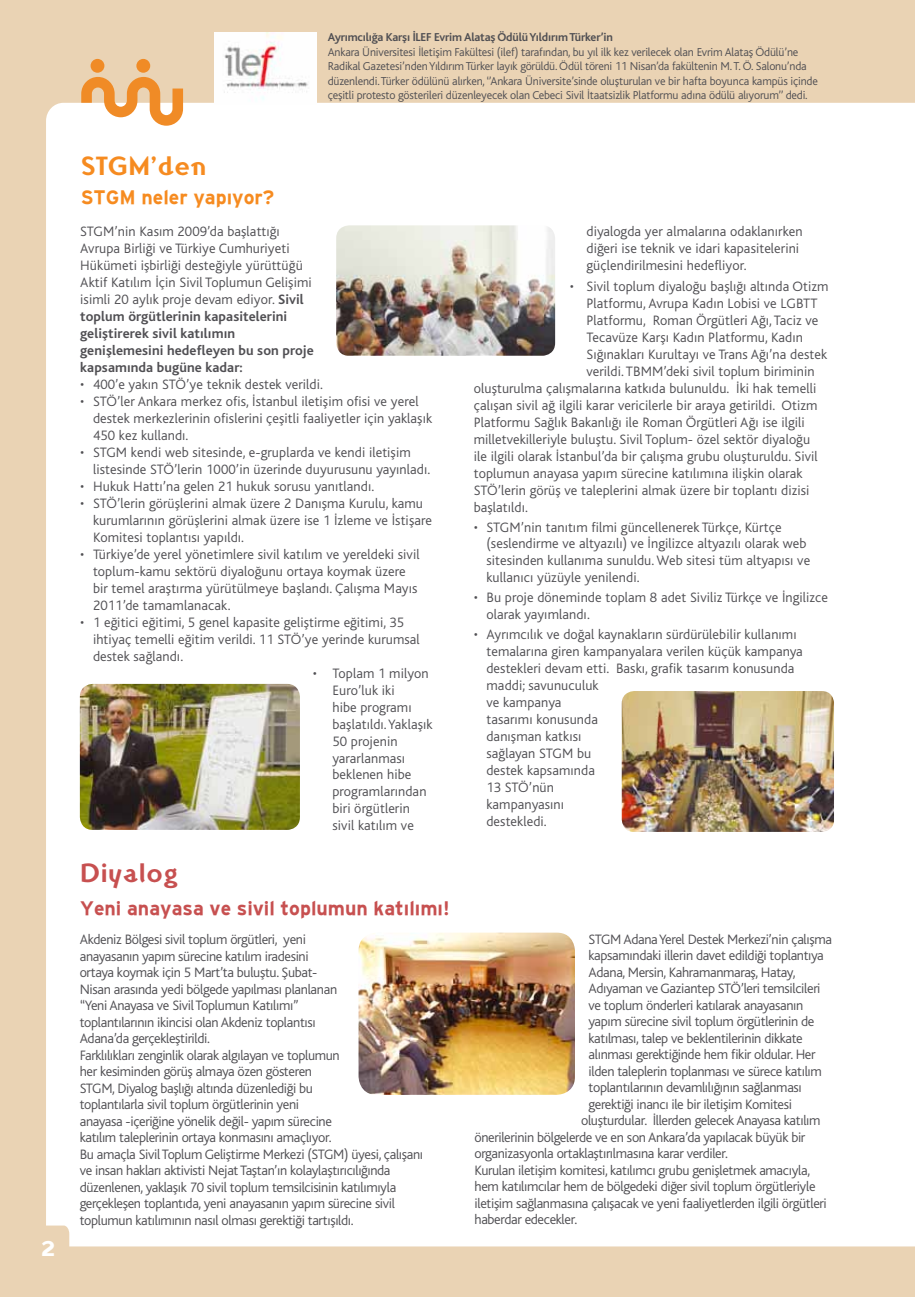
<style>
.page{position:relative;width:915px;height:1297px;background:#fff}
.page>*{position:absolute;margin:0;border:0;box-sizing:border-box;transform-origin:0 0}
.t1{font:700 31.5px "Ottomat";color:#fff}
.t2{font:700 27px "Ottomat";color:#f68b20}
.t3{font:700 27px "Ottomat";color:#c75050}
.t4{font:19.5px "Interstate T Bold";color:#c75050}
.t5{font:19.5px "Interstate T Bold";color:#f68b20}
.t6{font:300 14.25px/17px "Bliss Turkish";color:#504f53}
.t7{font:300 14.25px/16.5px "Bliss Turkish";letter-spacing:-.025em;color:#504f53}
.t8{font:300 12px/14.4px "Bliss Turkish";letter-spacing:-.015em;color:#504f53}
.t9{font:700 12px "Bliss Turkish";letter-spacing:-.015em;color:#504f53}
.s1{font-weight:700}
</style>
<div class="page">
<hr style="left:914px;top:0;width:1px;height:1297px;background:#ead3b4">
<div style="left:0;top:0;width:914px;height:1297px;background:#ead3b4"></div>
<div style="left:46px;top:103px;width:868px;height:1143px;background:#fff"></div>
<svg style="left:81px;top:77px;width:102px;height:49px"></svg>
<div style="left:90px;top:59px;width:14px;height:14px;background:#f08b26;border-radius:50%"></div>
<div style="left:136px;top:59px;width:14px;height:14px;background:#f08b26;border-radius:50%"></div>
<svg style="left:46px;top:1225px;width:23px;height:21px"></svg>
<img style="left:80px;top:684px;width:220px;height:146px">
<img style="left:621px;top:691px;width:212px;height:141px">
<img style="left:336px;top:225px;width:219px;height:131px">
<img style="left:358px;top:933px;width:216px;height:162px">
<img style="left:214px;top:33px;width:103px;height:72px">
<h1 class="t1" style="left:41px;top:1226px;width:17px">2</h1>
<h2 class="t2" style="left:81px;top:148px;width:127px">STGM’den</h2>
<h3 class="t5" style="left:81px;top:186px;width:195px">STGM neler yapıyor?</h3>
<p class="t9" style="left:327px;top:31px;width:286px">Ayrımcılığa Karşı İLEF Evrim Alataş Ödülü Yıldırım Türker’in</p>
<p class="t8" style="left:327px;top:45px;width:491px">Ankara Üniversitesi İletişim Fakültesi (ilef) tarafından, bu yıl ilk kez verilecek olan Evrim Alataş Ödülü’ne Radikal Gazetesi’nden Yıldırım Türker layık görüldü. Ödül töreni 11 Nisan’da fakültenin M. T. Ö. Salonu’nda düzenlendi. Türker ödülünü alırken, ‘’Ankara Üniversite’sinde oluşturulan ve bir hafta boyunca kampüs içinde çeşitli protesto gösterileri düzenleyecek olan Cebeci Sivil İtaatsizlik Platformu adına ödülü alıyorum’’ dedi.</p>
<p class="t6" style="left:80px;top:223px;width:235px">STGM’nin Kasım 2009’da başlattığı Avrupa Birliği ve Türkiye Cumhuriyeti Hükümeti işbirliği desteğiyle yürüttüğü Aktif Katılım İçin Sivil Toplumun Gelişimi isimli 20 aylık proje devam ediyor. <span class="s1">Sivil toplum örgütlerinin kapasitelerini geliştirerek sivil katılımın genişlemesini hedefleyen bu son proje kapsamında bugüne kadar:</span></p>
<p class="t6" style="left:80px;top:376px;width:244px">• 400’e yakın STÖ’ye teknik destek verildi.</p>
<p class="t6" style="left:93px;top:393px;width:340px;text-indent:-13px">• STÖ’ler Ankara merkez ofis, İstanbul iletişim ofisi ve yerel destek merkezlerinin ofislerini çeşitli faaliyetler için yaklaşık<br>450 kez kullandı.</p>
<p class="t6" style="left:93px;top:444px;width:338px;text-indent:-13px">• STGM kendi web sitesinde, e-gruplarda ve kendi iletişim listesinde STÖ’lerin 1000’in üzerinde duyurusunu yayınladı.</p>
<p class="t6" style="left:80px;top:478px;width:295px">• Hukuk Hattı’na gelen 21 hukuk sorusu yanıtlandı.</p>
<p class="t6" style="left:93px;top:495px;width:340px;text-indent:-13px">• STÖ’lerin görüşlerini almak üzere 2 Danışma Kurulu, kamu kurumlarının görüşlerini almak üzere ise 1 İzleme ve İstişare<br>Komitesi toplantısı yapıldı.</p>
<p class="t6" style="left:93px;top:546px;width:328px;text-indent:-13px">• Türkiye’de yerel yönetimlere sivil katılım ve yereldeki sivil toplum-kamu sektörü diyaloğunu ortaya koymak üzere bir temel araştırma yürütülmeye başlandı. Çalışma Mayıs 2011’de tamamlanacak.</p>
<p class="t6" style="left:93px;top:614px;width:328px;text-indent:-13px">• 1 eğitici eğitimi, 5 genel kapasite geliştirme eğitimi, 35 ihtiyaç temelli eğitim verildi. 11 STÖ’ye yerinde kurumsal destek sağlandı.</p>
<p class="t6" style="left:332px;top:665px;width:101px;text-indent:-19px">• Toplam 1 milyon<br>Euro’luk iki<br>hibe programı başlatıldı. Yaklaşık<br>50 projenin yararlanması beklenen hibe programlarından biri örgütlerin sivil katılım ve</p>
<h2 class="t3" style="left:80px;top:855px;width:100px">Diyalog</h2>
<h3 class="t4" style="left:80px;top:897px;width:371px">Yeni anayasa ve sivil toplumun katılımı!</h3>
<p class="t6" style="left:586px;top:223px;width:218px">diyalogda yer almalarına odaklanırken diğeri ise teknik ve idari kapasitelerini güçlendirilmesini hedefliyor.</p>
<p class="t6" style="left:569px;top:278px;width:260px">• Sivil toplum diyaloğu başlığı altında Otizm</p>
<p class="t6" style="left:586px;top:295px;width:232px">Platformu, Avrupa Kadın Lobisi ve LGBTT</p>
<p class="t6" style="left:586px;top:312px;width:233px">Platformu, Roman Örgütleri Ağı, Taciz ve</p>
<p class="t6" style="left:586px;top:329px;width:218px">Tecavüze Karşı Kadın Platformu, Kadın</p>
<p class="t6" style="left:586px;top:346px;width:242px">Sığınakları Kurultayı ve Trans Ağı’na destek</p>
<p class="t6" style="left:586px;top:363px;width:229px">verildi. TBMM’deki sivil toplum biriminin</p>
<p class="t6" style="left:473px;top:380px;width:344px">oluşturulma çalışmalarına katkıda bulunuldu. İki hak temelli</p>
<p class="t6" style="left:473px;top:397px;width:345px">çalışan sivil ağ ilgili karar vericilerle bir araya getirildi. Otizm</p>
<p class="t6" style="left:473px;top:414px;width:332px">Platformu Sağlık Bakanlığı ile Roman Örgütleri Ağı ise ilgili</p>
<p class="t6" style="left:473px;top:431px;width:338px">milletvekilleriyle buluştu. Sivil Toplum- özel sektör diyaloğu</p>
<p class="t6" style="left:473px;top:448px;width:345px">ile ilgili olarak İstanbul’da bir çalışma grubu oluşturuldu. Sivil</p>
<p class="t6" style="left:473px;top:465px;width:330px">toplumun anayasa yapım sürecine katılımına ilişkin olarak</p>
<p class="t6" style="left:473px;top:482px;width:337px">STÖ’lerin görüş ve taleplerini almak üzere bir toplantı dizisi</p>
<p class="t6" style="left:473px;top:499px;width:56px">başlatıldı.</p>
<p class="t6" style="left:486px;top:519px;width:325px;text-indent:-13px">• STGM’nin tanıtım filmi güncellenerek Türkçe, Kürtçe (seslendirme ve altyazılı) ve İngilizce altyazılı olarak web sitesinden kullanıma sunuldu. Web sitesi tüm altyapısı ve kullanıcı yüzüyle yenilendi.</p>
<p class="t6" style="left:486px;top:589px;width:343px;text-indent:-13px">• Bu proje döneminde toplam 8 adet Siviliz Türkçe ve İngilizce olarak yayımlandı.</p>
<p class="t6" style="left:486px;top:626px;width:318px;text-indent:-13px">• Ayrımcılık ve doğal kaynakların sürdürülebilir kullanımı temalarına giren kampanyalara verilen küçük kampanya destekleri devam etti. Baskı, grafik tasarım konusunda maddi; savunuculuk<br>ve kampanya<br>tasarımı konusunda<br>danışman katkısı<br>sağlayan STGM bu<br>destek kapsamında<br>13 STÖ’nün<br>kampanyasını<br>destekledi.</p>
<p class="t7" style="left:80px;top:931px;width:345px">Akdeniz Bölgesi sivil toplum örgütleri, yeni<br>anayasanın yapım sürecine katılım iradesini<br>ortaya koymak için 5 Mart’ta buluştu. Şubat-<br>Nisan arasında yedi bölgede yapılması planlanan<br>“Yeni Anayasa ve Sivil Toplumun Katılımı”<br>toplantılarının ikincisi olan Akdeniz toplantısı<br>Adana’da gerçekleştirildi.<br>Farklılıkları zenginlik olarak algılayan ve toplumun<br>her kesiminden görüş almaya özen gösteren<br>STGM, Diyalog başlığı altında düzenlediği bu<br>toplantılarla sivil toplum örgütlerinin yeni<br>anayasa -içeriğine yönelik değil- yapım sürecine<br>katılım taleplerinin ortaya konmasını amaçlıyor.<br>Bu amaçla Sivil Toplum Geliştirme Merkezi (STGM) üyesi, çalışanı ve insan hakları aktivisti Nejat Taştan’ın kolaylaştırıcılığında düzenlenen, yaklaşık 70 sivil toplum temsilcisinin katılımıyla gerçekleşen toplantıda, yeni anayasanın yapım sürecine sivil toplumun katılımının nasıl olması gerektiği tartışıldı.</p>
<p class="t7" style="left:588px;top:931px;width:245px">STGM Adana Yerel Destek Merkezi’nin çalışma</p>
<p class="t7" style="left:588px;top:947px;width:236px">kapsamındaki illerin davet edildiği toplantıya</p>
<p class="t7" style="left:588px;top:964px;width:208px">Adana, Mersin, Kahramanmaraş, Hatay,</p>
<p class="t7" style="left:588px;top:980px;width:233px">Adıyaman ve Gaziantep STÖ’leri temsilcileri</p>
<p class="t7" style="left:588px;top:997px;width:216px">ve toplum önderleri katılarak anayasanın</p>
<p class="t7" style="left:588px;top:1013px;width:227px">yapım sürecine sivil toplum örgütlerinin de</p>
<p class="t7" style="left:588px;top:1030px;width:215px">katılması, talep ve beklentilerinin dikkate</p>
<p class="t7" style="left:588px;top:1046px;width:228px">alınması gerektiğinde hem fikir oldular. Her</p>
<p class="t7" style="left:588px;top:1063px;width:235px">ilden taleplerin toplanması ve sürece katılım</p>
<p class="t7" style="left:588px;top:1079px;width:215px">toplantılarının devamlılığının sağlanması</p>
<p class="t7" style="left:588px;top:1096px;width:205px">gerektiği inancı ile bir iletişim Komitesi</p>
<p class="t7" style="left:581px;top:1112px;width:241px">oluşturdular. İllerden gelecek Anayasa katılım</p>
<p class="t7" style="left:474px;top:1129px;width:332px">önerilerinin bölgelerde ve en son Ankara’da yapılacak büyük bir</p>
<p class="t7" style="left:474px;top:1145px;width:255px">organizasyonla ortaklaştırılmasına karar verdiler.</p>
<p class="t7" style="left:474px;top:1162px;width:337px">Kurulan iletişim komitesi, katılımcı grubu genişletmek amacıyla,</p>
<p class="t7" style="left:474px;top:1178px;width:342px">hem katılımcılar hem de bölgedeki diğer sivil toplum örgütleriyle</p>
<p class="t7" style="left:474px;top:1195px;width:354px">iletişim sağlanmasına çalışacak ve yeni faaliyetlerden ilgili örgütleri</p>
<p class="t7" style="left:474px;top:1211px;width:104px">haberdar edecekler.</p>
</div>
